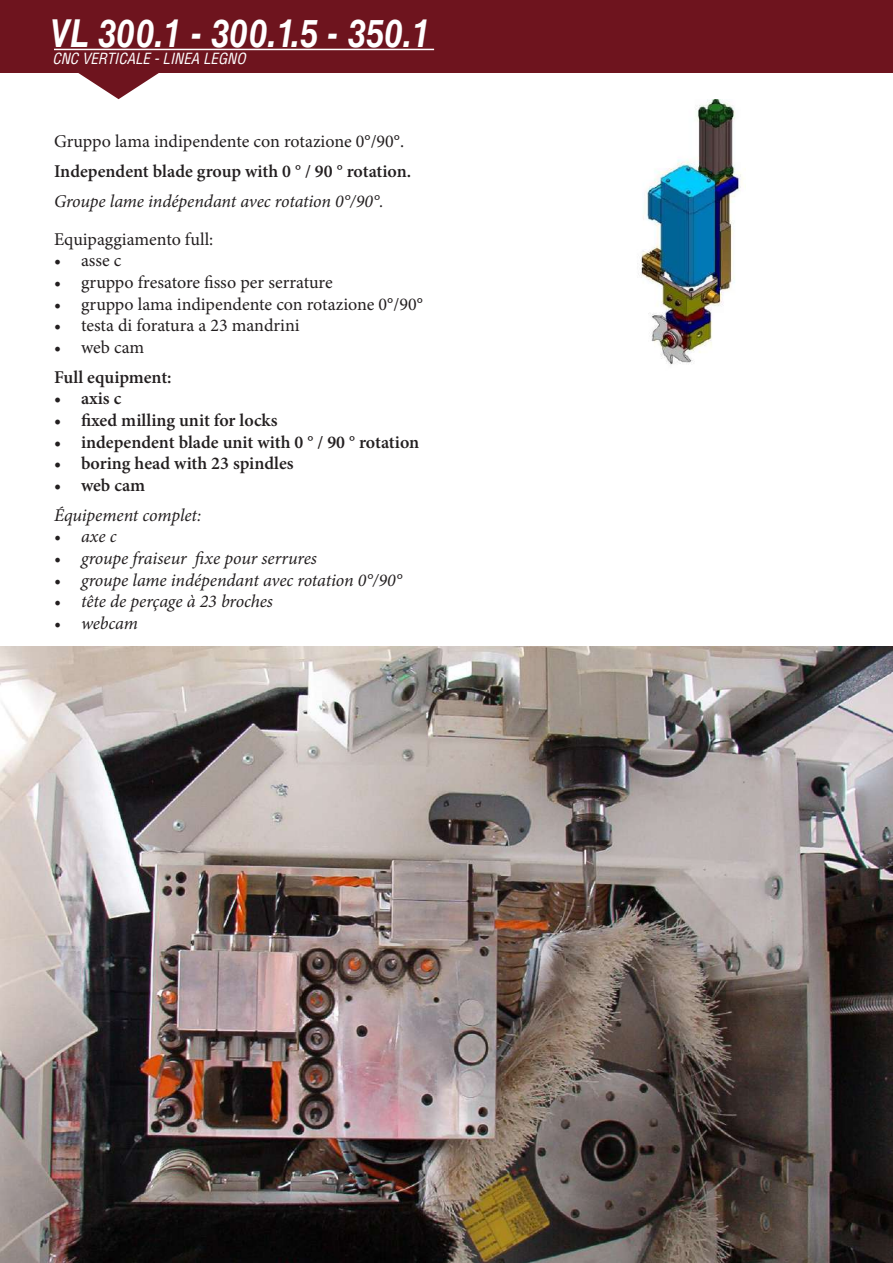
<style>
.page{position:relative;width:893px;height:1263px;background:#fff}
.page>*{position:absolute;margin:0;border:0;box-sizing:border-box;transform-origin:0 0}
.t1{font:italic 700 38.55px "Helvetica LT Std";color:#fff;scale:.86 1}
.t2{font:18px "Minion Pro";color:#231f20}
.t3{font:italic 18px "Minion Pro";letter-spacing:-.005em;color:#231f20}
.t4{font:600 18px "Minion Pro";color:#231f20}
.t5{font:italic condensed 15px "Helvetica LT Std";color:#fff}
</style>
<div class="page">
<svg style="left:52px;top:72px;width:133px;height:27px"></svg>
<div style="left:0;top:0;width:893px;height:72px;background:#6e141e"></div>
<hr style="left:54px;top:49px;width:380px;height:1px;background:#fff">
<img style="left:0;top:646px;width:893px;height:617px">
<img style="left:637px;top:100px;width:107px;height:265px">
<h1 class="t1" style="left:50px;top:10px;width:443px">VL 300.1 - 300.1.5 - 350.1</h1>
<p class="t5" style="left:52px;top:49px;width:195px">CNC VERTICALE - LINEA LEGNO</p>
<p class="t2" style="left:54px;top:130px;width:352px">Gruppo lama indipendente con rotazione 0°/90°.</p>
<p class="t4" style="left:54px;top:159px;width:359px">Independent blade group with 0 ° / 90 ° rotation.</p>
<p class="t3" style="left:54px;top:189px;width:331px">Groupe lame indépendant avec rotation 0°/90°.</p>
<p class="t2" style="left:54px;top:227px;width:161px">Equipaggiamento full:</p>
<p class="t2" style="left:54px;top:249px;width:69px">• asse c</p>
<p class="t2" style="left:54px;top:270px;width:280px">• gruppo fresatore fisso per serrature</p>
<p class="t2" style="left:54px;top:292px;width:370px">• gruppo lama indipendente con rotazione 0°/90°</p>
<p class="t2" style="left:54px;top:313px;width:247px">• testa di foratura a 23 mandrini</p>
<p class="t2" style="left:54px;top:335px;width:92px">• web cam</p>
<p class="t4" style="left:54px;top:365px;width:119px">Full equipment:</p>
<p class="t4" style="left:54px;top:386px;width:69px">• axis c</p>
<p class="t4" style="left:54px;top:408px;width:225px">• fixed milling unit for locks</p>
<p class="t4" style="left:54px;top:429px;width:367px">• independent blade unit with 0 ° / 90 ° rotation</p>
<p class="t4" style="left:54px;top:451px;width:241px">• boring head with 23 spindles</p>
<p class="t4" style="left:54px;top:473px;width:93px">• web cam</p>
<p class="t3" style="left:54px;top:503px;width:149px">Équipement complet:</p>
<p class="t3" style="left:54px;top:524px;width:64px">• axe c</p>
<p class="t3" style="left:54px;top:546px;width:264px">• groupe fraiseur fixe pour serrures</p>
<p class="t3" style="left:54px;top:568px;width:350px">• groupe lame indépendant avec rotation 0°/90°</p>
<p class="t3" style="left:54px;top:589px;width:221px">• tête de perçage à 23 broches</p>
<p class="t3" style="left:54px;top:611px;width:85px">• webcam</p>
</div>
